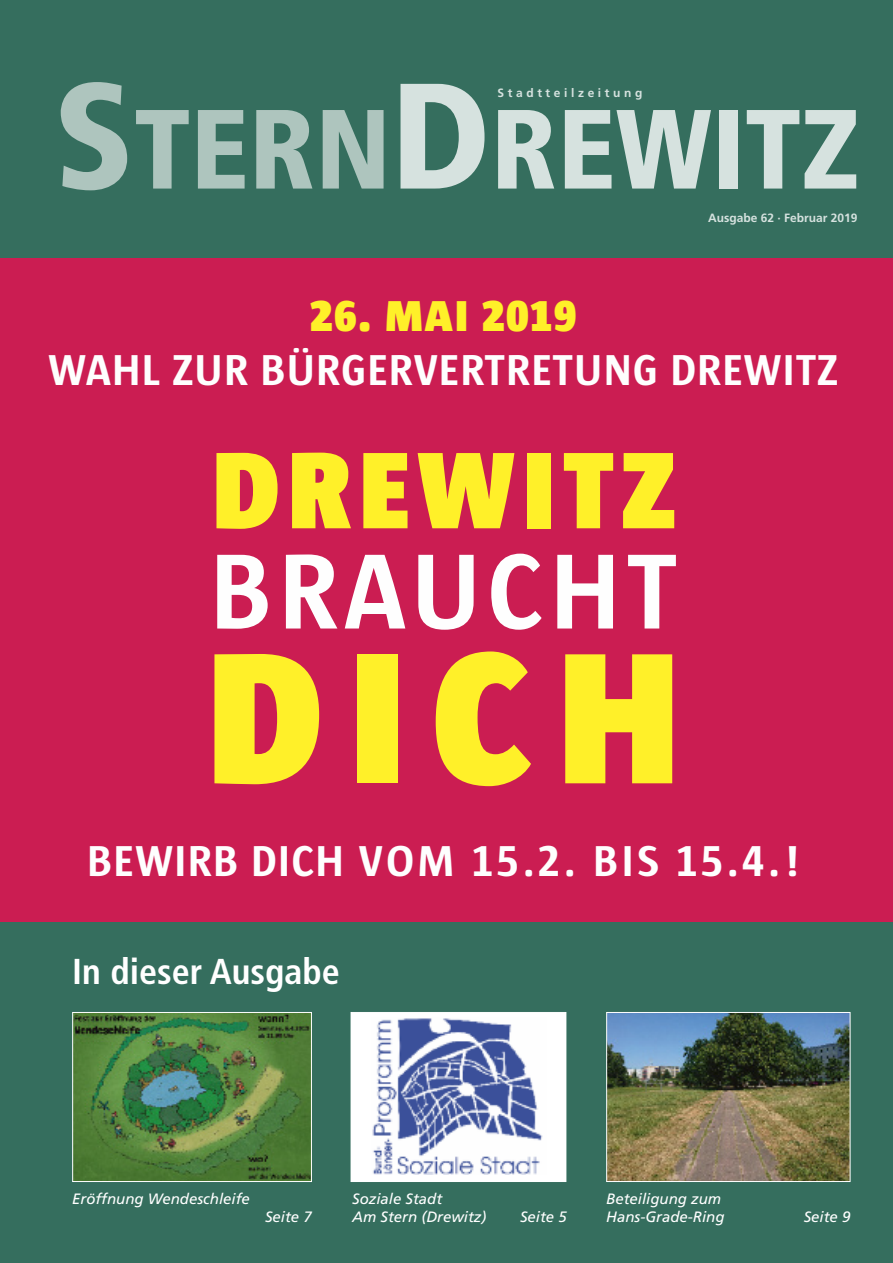
<style>
.page{position:relative;width:893px;height:1263px;background:#fff}
.page>*{position:absolute;margin:0;border:0;box-sizing:border-box;transform-origin:0 0}
.t1{font:900 191.1px "Sun SC";color:#fff029}
.t2{font:900 condensed 112.5px "Frutiger";color:#d6e2df}
.t3{font:900 111.45px "Sun SC";color:#fff029}
.t4{font:700 109.2px "Sun SC";color:#fefefe}
.t5{font:700 44.25px "Sun SC";letter-spacing:.04em;color:#fefefe}
.t6{font:900 44.25px "Sun SC";letter-spacing:.04em;color:#fff029}
.t7{font:700 condensed 36px "Frutiger";color:#fff}
.t8{font:italic 15px/18px "Frutiger";color:#fff}
.t9{font:700 12px "Frutiger";color:#d6e2df}
.t10{font:700 12px "Frutiger";letter-spacing:.3em;color:#d6e2df}
.s1{font-size:150px;color:#aec5be}
.s2{color:#aec5be}
.s3{font-size:150px}
</style>
<div class="page">
<div style="left:0;top:244px;width:893px;height:1019px;background:#356e5e"></div>
<div style="left:0;top:0;width:893px;height:248px;background:#356e5e"></div>
<div style="left:351px;top:1013px;width:215px;height:168px;background:#fff"></div>
<img style="left:372px;top:1018px;width:171px;height:156px">
<div style="left:351px;top:1012px;width:215px;height:170px;border:1px solid #fff"></div>
<img style="left:608px;top:1014px;width:240px;height:166px">
<div style="left:606px;top:1012px;width:244px;height:170px;border:1px solid #fff"></div>
<img style="left:74px;top:1014px;width:236px;height:166px">
<div style="left:72px;top:1012px;width:240px;height:170px;border:1px solid #fff"></div>
<div style="left:0;top:258px;width:893px;height:664px;background:#cb1d52"></div>
<h2 class="t2" style="left:54px;top:104px;width:807px"><span class="s1">S</span><span class="s2">TERN</span><span class="s3">D</span>REWITZ</h2>
<p class="t9" style="left:708px;top:213px;width:151px">Ausgabe 62 · Februar 2019</p>
<p class="t10" style="left:498px;top:88px;width:146px">Stadtteilzeitung</p>
<h3 class="t6" style="left:310px;top:299px;width:267px">26. MAI 2019</h3>
<h3 class="t5" style="left:48px;top:354px;width:792px">WAHL ZUR BÜRGERVERTRETUNG DREWITZ</h3>
<h3 class="t3" style="left:211px;top:449px;width:466px">DREWITZ</h3>
<h3 class="t4" style="left:209px;top:551px;width:470px">BRAUCHT</h3>
<h1 class="t1" style="left:205px;top:648px;width:478px">DICH</h1>
<h3 class="t5" style="left:87px;top:845px;width:714px">BEWIRB DICH VOM 15.2. BIS 15.4.!</h3>
<h3 class="t7" style="left:72px;top:957px;width:269px">In dieser Ausgabe</h3>
<p class="t8" style="left:72px;top:1191px;width:179px">Eröffnung Wendeschleife</p>
<p class="t8" style="left:265px;top:1209px;width:48px">Seite 7</p>
<p class="t8" style="left:352px;top:1191px;width:136px">Soziale Stadt<br>Am Stern (Drewitz)</p>
<p class="t8" style="left:520px;top:1209px;width:48px">Seite 5</p>
<p class="t8" style="left:606px;top:1191px;width:120px">Beteiligung zum<br>Hans-Grade-Ring</p>
<p class="t8" style="left:804px;top:1209px;width:48px">Seite 9</p>
</div>
